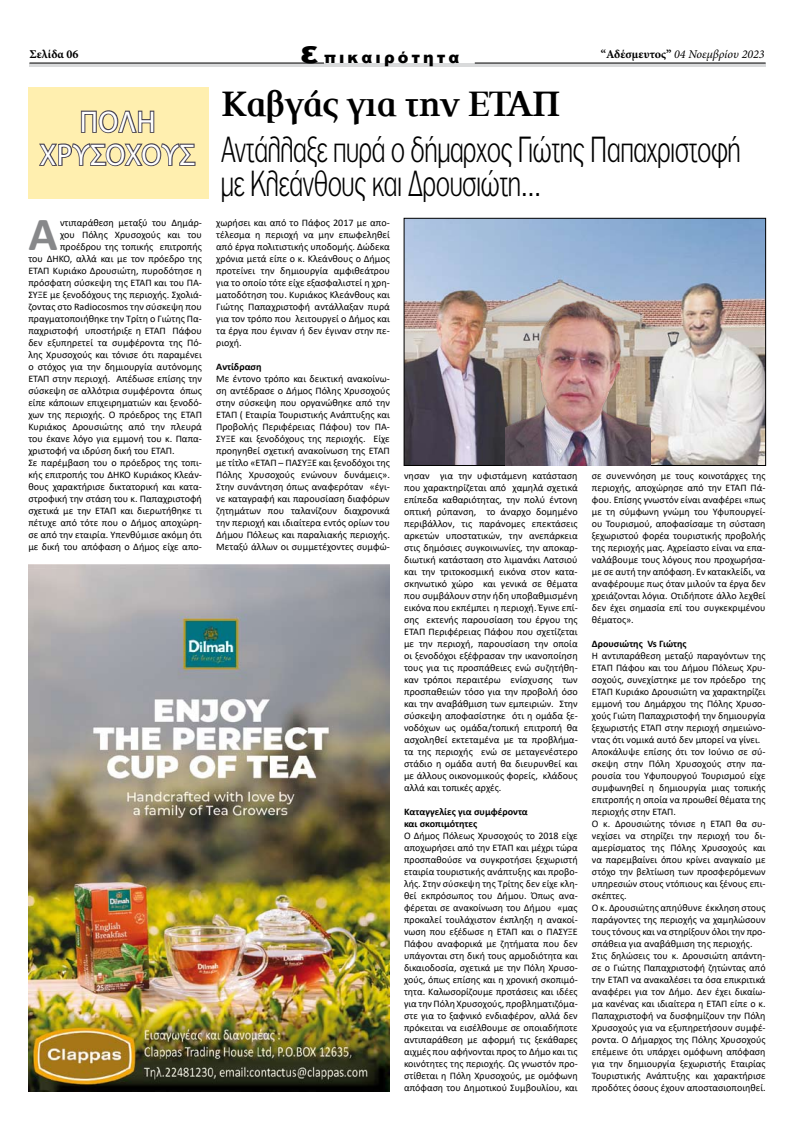
<style>
.page{position:relative;width:794px;height:1134px;background:#fff}
.page>*{position:absolute;margin:0;border:0;box-sizing:border-box;transform-origin:0 0}
.t1{font:700 47.8px "Calibri";color:#87888a}
.t2{font:700 40px "PF Press";letter-spacing:-.02em;color:#000}
.t3{font:300 35px/34px "PF Franklin Gothic";letter-spacing:.01em;color:#000;scale:.74 1}
.t4{font:30px/33px "Myriad Pro";letter-spacing:.02em;color:#fff;text-align:center;scale:.96 1}
.t5{font:900 16px "Arial";letter-spacing:.2em;color:#000}
.t6{font:italic 12px "Minion Pro";color:#000}
.t7{font:700 12px "Minion Pro";color:#000}
.t8{font:10px/12px "Calibri";color:#000;text-align:justify}
.t9{font:700 10px/12px "Calibri";color:#000}
.s1{font-size:32px}
.s2{font-weight:700;font-style:normal}
</style>
<div class="page">
<hr style="left:29px;top:63px;width:736px;height:4px;background:#d9dadb">
<hr style="left:29px;top:63px;width:295px;height:1px;background:#000">
<hr style="left:475px;top:63px;width:290px;height:1px;background:#000">
<div style="left:28px;top:87px;width:181px;height:111px;background:#ffefaf"></div>
<svg style="left:80px;top:110px;width:75px;height:24px"></svg>
<svg style="left:39px;top:143px;width:157px;height:24px"></svg>
<img style="left:28px;top:565px;width:362px;height:526px">
<img style="left:406px;top:220px;width:357px;height:244px">
<div style="left:404px;top:218px;width:361px;height:248px;border:1px solid #000"></div>
<img style="left:505px;top:300px;width:145px;height:165px">
<p class="t7" style="left:29px;top:45px;width:51px">Σελίδα 06</p>
<h3 class="t5" style="left:301px;top:46px;width:160px"><span class="s1">ε</span> πικαιρότητα</h3>
<p class="t6" style="left:601px;top:46px;width:165px"><span class="s2">“Αδέσμευτος”</span> 04 Νοεμβρίου 2023</p>
<h3 class="t4" style="left:40px;top:105px;width:163px">ΠΟΛΗ<br>ΧΡΥΣΟΧΟΥΣ</h3>
<h1 class="t1" style="left:28px;top:201px;width:31px">Α</h1>
<p class="t8" style="left:60px;top:217px;width:143px">ντιπαράθεση μεταξύ του Δημάρ-</p>
<p class="t8" style="left:60px;top:229px;width:143px">χου Πόλης Χρυσοχούς και του</p>
<p class="t8" style="left:60px;top:241px;width:143px">προέδρου της τοπικής επιτροπής</p>
<p class="t8" style="left:28px;top:253px;width:175px">του ΔΗΚΟ, αλλά και με τον πρόεδρο της</p>
<p class="t8" style="left:28px;top:265px;width:175px">ΕΤΑΠ Κυριάκο Δρουσιώτη, πυροδότησε η</p>
<p class="t8" style="left:28px;top:277px;width:175px">πρόσφατη σύσκεψη της ΕΤΑΠ και του ΠΑ-</p>
<p class="t8" style="left:28px;top:289px;width:175px">ΣΥΞΕ με ξενοδόχους της περιοχής. Σχολιά-</p>
<p class="t8" style="left:28px;top:301px;width:175px">ζοντας στο Radiocosmos την σύσκεψη που</p>
<p class="t8" style="left:28px;top:313px;width:175px">πραγματοποιήθηκε την Τρίτη ο Γιώτης Πα-</p>
<p class="t8" style="left:28px;top:325px;width:175px">παχριστοφή υποστήριξε η ΕΤΑΠ Πάφου</p>
<p class="t8" style="left:28px;top:337px;width:175px">δεν εξυπηρετεί τα συμφέροντα της Πό-</p>
<p class="t8" style="left:28px;top:349px;width:175px">λης Χρυσοχούς και τόνισε ότι παραμένει</p>
<p class="t8" style="left:28px;top:361px;width:175px">ο στόχος για την δημιουργία αυτόνομης</p>
<p class="t8" style="left:28px;top:373px;width:175px">ΕΤΑΠ στην περιοχή. Απέδωσε επίσης την</p>
<p class="t8" style="left:28px;top:385px;width:175px">σύσκεψη σε αλλότρια συμφέροντα όπως</p>
<p class="t8" style="left:28px;top:397px;width:175px">είπε κάποιων επιχειρηματιών και ξενοδό-</p>
<p class="t8" style="left:28px;top:409px;width:175px">χων της περιοχής. Ο πρόεδρος της ΕΤΑΠ</p>
<p class="t8" style="left:28px;top:421px;width:175px">Κυριάκος Δρουσιώτης από την πλευρά</p>
<p class="t8" style="left:28px;top:433px;width:175px">του έκανε λόγο για εμμονή του κ. Παπα-</p>
<p class="t8" style="left:28px;top:445px;width:148px">χριστοφή να ιδρύση δική του ΕΤΑΠ.</p>
<p class="t8" style="left:28px;top:457px;width:175px">Σε παρέμβαση του ο πρόεδρος της τοπι-</p>
<p class="t8" style="left:28px;top:469px;width:175px">κής επιτροπής του ΔΗΚΟ Κυριάκος Κλεάν-</p>
<p class="t8" style="left:28px;top:481px;width:175px">θους χαρακτήρισε δικτατορική και κατα-</p>
<p class="t8" style="left:28px;top:493px;width:175px">στροφική την στάση του κ. Παπαχριστοφή</p>
<p class="t8" style="left:28px;top:505px;width:175px">σχετικά με την ΕΤΑΠ και διερωτήθηκε τι</p>
<p class="t8" style="left:28px;top:517px;width:175px">πέτυχε από τότε που ο Δήμος αποχώρη-</p>
<p class="t8" style="left:28px;top:529px;width:175px">σε από την εταιρία. Υπενθύμισε ακόμη ότι</p>
<p class="t8" style="left:28px;top:541px;width:175px">με δική του απόφαση ο Δήμος είχε απο-</p>
<h2 class="t2" style="left:221px;top:84px;width:341px">Καβγάς για την ΕΤΑΠ</h2>
<h3 class="t3" style="left:221px;top:132px;width:703px">Αντάλλαξε πυρά ο δήμαρχος Γιώτης Παπαχριστοφή με Κλεάνθους και Δρουσιώτη...</h3>
<p class="t8" style="left:216px;top:217px;width:175px">χωρήσει και από το Πάφος 2017 με απο&shy;τέλεσμα η περιοχή να μην επωφεληθεί από έργα πολιτιστικής υποδομής. Δώδεκα χρόνια μετά είπε ο κ. Κλεάνθους ο Δήμος προτείνει την δημιουργία αμφιθεάτρου για το οποίο τότε είχε εξασφαλιστεί η χρη&shy;ματοδότηση του. Κυριάκος Κλεάνθους και Γιώτης Παπαχριστοφή αντάλλαξαν πυρά για τον τρόπο που λειτουργεί ο Δήμος και τα έργα που έγιναν ή δεν έγιναν στην πε&shy;ριοχή.</p>
<p class="t9" style="left:216px;top:361px;width:47px">Αντίδραση</p>
<p class="t8" style="left:216px;top:373px;width:175px">Με έντονο τρόπο και δεικτική ανακοίνω&shy;ση αντέδρασε ο Δήμος Πόλης Χρυσοχούς στην σύσκεψη που οργανώθηκε από την ΕΤΑΠ ( Εταιρία Τουριστικής Ανάπτυξης και Προβολής Περιφέρειας Πάφου) τον ΠΑ-ΣΥΞΕ και ξενοδόχους της περιοχής. Είχε προηγηθεί σχετική ανακοίνωση της ΕΤΑΠ με τίτλο «ΕΤΑΠ – ΠΑΣΥΞΕ και ξενοδόχοι της Πόλης Χρυσοχούς ενώνουν δυνάμεις».<br>Στην συνάντηση όπως αναφερόταν «έγι&shy;νε καταγραφή και παρουσίαση διαφόρων ζητημάτων που ταλανίζουν διαχρονικά την περιοχή και ιδιαίτερα εντός ορίων του Δήμου Πόλεως και παραλιακής περιοχής.<br>Μεταξύ άλλων οι συμμετέχοντες συμφώ-</p>
<p class="t8" style="left:404px;top:469px;width:175px">νησαν για την υφιστάμενη κατάσταση που χαρακτηρίζεται από χαμηλά σχετικά επίπεδα καθαριότητας, την πολύ έντονη οπτική ρύπανση, το άναρχο δομημένο περιβάλλον, τις παράνομες επεκτάσεις αρκετών υποστατικών, την ανεπάρκεια στις δημόσιες συγκοινωνίες, την αποκαρ&shy;διωτική κατάσταση στο λιμανάκι Λατσιού και την τριτοκοσμική εικόνα στον κατα&shy;σκηνωτικό χώρο και γενικά σε θέματα που συμβάλουν στην ήδη υποβαθμισμένη εικόνα που εκπέμπει η περιοχή. Έγινε επί&shy;σης εκτενής παρουσίαση του έργου της ΕΤΑΠ Περιφέρειας Πάφου που σχετίζεται με την περιοχή, παρουσίαση την οποία οι ξενοδόχοι εξέφρασαν την ικανοποίηση τους για τις προσπάθειες ενώ συζητήθη&shy;καν τρόποι περαιτέρω ενίσχυσης των προσπαθειών τόσο για την προβολή όσο και την αναβάθμιση των εμπειριών. Στην σύσκεψη αποφασίστηκε ότι η ομάδα ξε&shy;νοδόχων ως ομάδα/τοπική επιτροπή θα ασχοληθεί εκτεταμένα με τα προβλήμα&shy;τα της περιοχής ενώ σε μεταγενέστερο στάδιο η ομάδα αυτή θα διευρυνθεί και με άλλους οικονομικούς φορείς, κλάδους αλλά και τοπικές αρχές.</p>
<p class="t9" style="left:404px;top:805px;width:125px">Καταγγελίες για συμφέροντα και σκοπιμότητες</p>
<p class="t8" style="left:404px;top:829px;width:175px">Ο Δήμος Πόλεως Χρυσοχούς το 2018 είχε αποχωρήσει από την ΕΤΑΠ και μέχρι τώρα προσπαθούσε να συγκροτήσει ξεχωριστή εταιρία τουριστικής ανάπτυξης και προβο&shy;λής. Στην σύσκεψη της Τρίτης δεν είχε κλη&shy;θεί εκπρόσωπος του Δήμου. Όπως ανα&shy;φέρεται σε ανακοίνωση του Δήμου «μας προκαλεί τουλάχιστον έκπληξη η ανακοί&shy;νωση που εξέδωσε η ΕΤΑΠ και ο ΠΑΣΥΞΕ Πάφου αναφορικά με ζητήματα που δεν υπάγονται στη δική τους αρμοδιότητα και δικαιοδοσία, σχετικά με την Πόλη Χρυσο&shy;χούς, όπως επίσης και η χρονική σκοπιμό&shy;τητα. Καλωσορίζουμε προτάσεις και ιδέες για την Πόλη Χρυσοχούς, προβληματιζόμα&shy;στε για το ξαφνικό ενδιαφέρον, αλλά δεν πρόκειται να εισέλθουμε σε οποιαδήποτε αντιπαράθεση με αφορμή τις ξεκάθαρες αιχμές που αφήνονται προς το Δήμο και τις κοινότητες της περιοχής. Ως γνωστόν προ&shy;στίθεται η Πόλη Χρυσοχούς, με ομόφωνη απόφαση του Δημοτικού Συμβουλίου, και</p>
<p class="t8" style="left:592px;top:469px;width:175px">σε συνεννόηση με τους κοινοτάρχες της περιοχής, αποχώρησε από την ΕΤΑΠ Πά&shy;φου. Επίσης γνωστόν είναι αναφέρει «πως με τη σύμφωνη γνώμη του Υφυπουργεί&shy;ου Τουρισμού, αποφασίσαμε τη σύσταση ξεχωριστού φορέα τουριστικής προβολής της περιοχής μας. Αχρείαστο είναι να επα&shy;ναλάβουμε τους λόγους που προχωρήσα&shy;με σε αυτή την απόφαση. Εν κατακλείδι, να αναφέρουμε πως όταν μιλούν τα έργα δεν χρειάζονται λόγια. Οτιδήποτε άλλο λεχθεί δεν έχει σημασία επί του συγκεκριμένου θέματος».</p>
<p class="t9" style="left:592px;top:637px;width:96px">Δρουσιώτης Vs Γιώτης</p>
<p class="t8" style="left:592px;top:649px;width:175px;text-align:left">H αντιπαράθεση μεταξύ παραγόντων της ΕΤΑΠ Πάφου και του Δήμου Πόλεως Χρυ&shy;σοχούς, συνεχίστηκε με τον πρόεδρο της ΕΤΑΠ Κυριάκο Δρουσιώτη να χαρακτηρίζει εμμονή του Δημάρχου της Πόλης Χρυσο&shy;χούς Γιώτη Παπαχριστοφή την δημιουργία ξεχωριστής ΕΤΑΠ στην περιοχή σημειώνο&shy;ντας ότι νομικά αυτό δεν μπορεί να γίνει.<br>Αποκάλυψε επίσης ότι τον Ιούνιο σε σύ&shy;σκεψη στην Πόλη Χρυσοχούς στην πα&shy;ρουσία του Υφυπουργού Τουρισμού είχε συμφωνηθεί η δημιουργία μιας τοπικής επιτροπής η οποία να προωθεί θέματα της περιοχής στην ΕΤΑΠ.<br>Ο κ. Δρουσιώτης τόνισε η ΕΤΑΠ θα συ&shy;νεχίσει να στηρίζει την περιοχή του δι&shy;αμερίσματος της Πόλης Χρυσοχούς και να παρεμβαίνει όπου κρίνει αναγκαίο με στόχο την βελτίωση των προσφερόμενων υπηρεσιών στους ντόπιους και ξένους επι&shy;σκέπτες.<br>Ο κ. Δρουσιώτης απηύθυνε έκκληση στους παράγοντες της περιοχής να χαμηλώσουν τους τόνους και να στηρίξουν όλοι την προ&shy;σπάθεια για αναβάθμιση της περιοχής.<br>Στις δηλώσεις του κ. Δρουσιώτη απάντη&shy;σε ο Γιώτης Παπαχριστοφή ζητώντας από την ΕΤΑΠ να ανακαλέσει τα όσα επικριτικά αναφέρει για τον Δήμο. Δεν έχει δικαίω&shy;μα κανένας και ιδιαίτερα η ΕΤΑΠ είπε ο κ.<br>Παπαχριστοφή να δυσφημίζουν την Πόλη Χρυσοχούς για να εξυπηρετήσουν συμφέ&shy;ροντα. Ο Δήμαρχος της Πόλης Χρυσοχούς επέμεινε ότι υπάρχει ομόφωνη απόφαση για την δημιουργία ξεχωριστής Εταιρίας Τουριστικής Ανάπτυξης και χαρακτήρισε προδότες όσους έχουν αποστασιοποιηθεί.</p>
</div>
